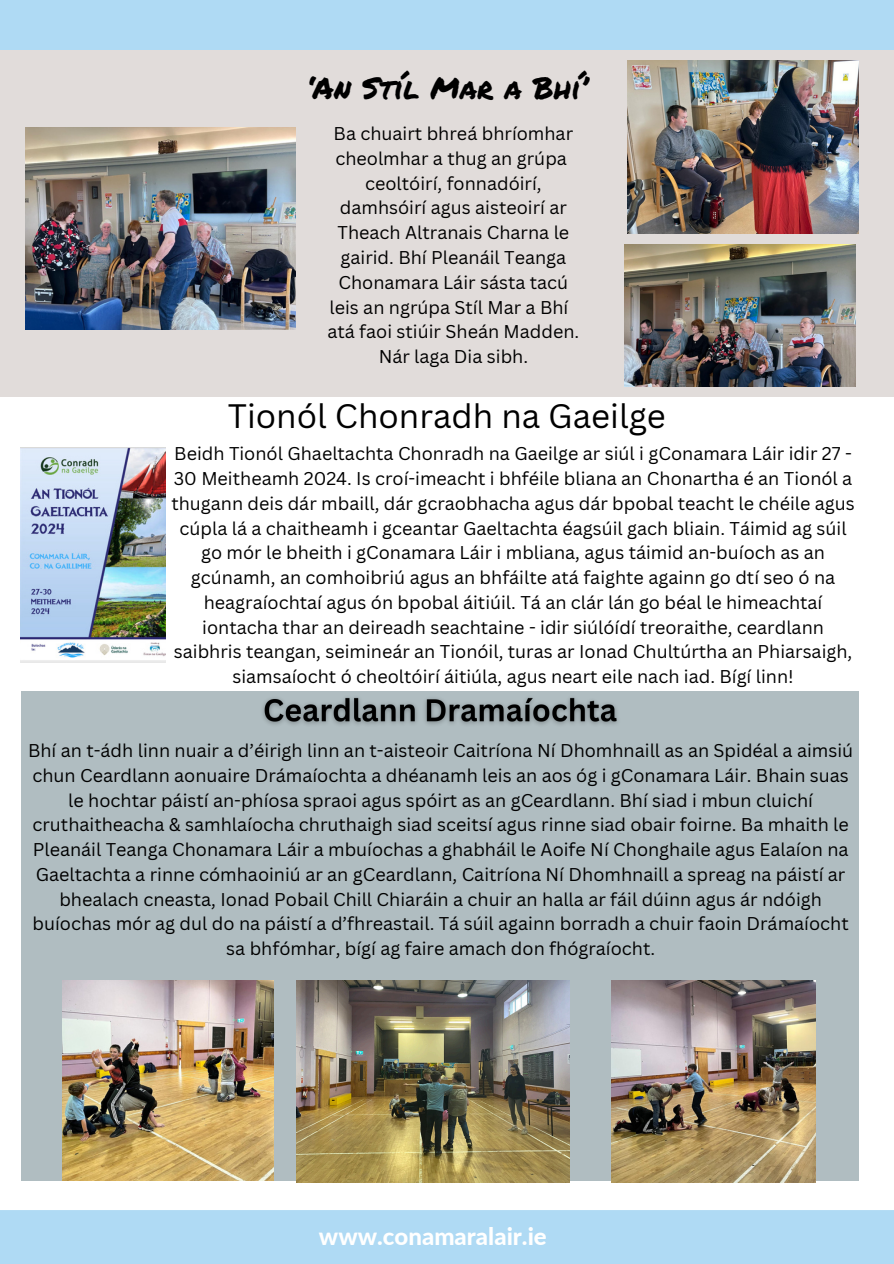
<style>
.page{position:relative;width:894px;height:1264px;background:#fff}
.page>*{position:absolute;margin:0;border:0;box-sizing:border-box;transform-origin:0 0}
.t1{font:33px "Canva Sans";color:#000}
.t2{font:30px "Permanent Marker";color:#000}
.t3{font:800 24px "Lato";color:#fff}
.t4{font:18px/24.8px "Canva Sans";color:#000;text-align:center}
</style>
<div class="page">
<div style="left:0;top:0;width:893px;height:50px;background:#afdaf4"></div>
<div style="left:0;top:1209px;width:893px;height:54px;background:#afdaf4"></div>
<div style="left:21px;top:691px;width:837px;height:489px;background:#b0bdc1"></div>
<img style="left:62px;top:980px;width:212px;height:200px">
<img style="left:296px;top:980px;width:273px;height:202px">
<img style="left:611px;top:980px;width:204px;height:202px">
<div style="left:0;top:50px;width:893px;height:346px;background:#e1dcda"></div>
<img style="left:26px;top:127px;width:270px;height:203px">
<img style="left:627px;top:60px;width:230px;height:173px">
<img style="left:624px;top:245px;width:231px;height:141px">
<img style="left:21px;top:447px;width:144px;height:215px">
<img style="left:263px;top:697px;width:355px;height:28px">
<p class="t2" style="left:307px;top:66px;width:281px">‘An Stíl Mar a Bhí’</p>
<p class="t4" style="left:327px;top:121px;width:253px">Ba chuairt bhreá bhríomhar cheolmhar a thug an grúpa ceoltóirí, fonnadóirí, damhsóirí agus aisteoirí ar<br>Theach Altranais Charna le gairid. Bhí Pleanáil Teanga<br>Chonamara Láir sásta tacú leis an ngrúpa Stíl Mar a Bhí atá faoi stiúir Sheán Madden.<br>Nár laga Dia sibh.</p>
<p class="t1" style="left:228px;top:393px;width:439px">Tionól Chonradh na Gaeilge</p>
<h3 class="t4" style="left:171px;top:441px;width:684px">Beidh Tionól Ghaeltachta Chonradh na Gaeilge ar siúl i gConamara Láir idir 27 - 30 Meitheamh 2024. Is croí-imeacht i bhféile bliana an Chonartha é an Tionól a thugann deis dár mbaill, dár gcraobhacha agus dár bpobal teacht le chéile agus cúpla lá a chaitheamh i gceantar Gaeltachta éagsúil gach bliain. Táimid ag súil go mór le bheith i gConamara Láir i mbliana, agus táimid an-buíoch as an gcúnamh, an comhoibriú agus an bhfáilte atá faighte againn go dtí seo ó na heagraíochtaí agus ón bpobal áitiúil. Tá an clár lán go béal le himeachtaí iontacha thar an deireadh seachtaine - idir siúlóídí treoraithe, ceardlann saibhris teangan, seimineár an Tionóil, turas ar Ionad Chultúrtha an Phiarsaigh, siamsaíocht ó cheoltóirí áitiúla, agus neart eile nach iad. Bígí linn!</h3>
<p class="t4" style="left:28px;top:737px;width:826px">Bhí an t-ádh linn nuair a d’éirigh linn an t-aisteoir Caitríona Ní Dhomhnaill as an Spidéal a aimsiú chun Ceardlann aonuaire Drámaíochta a dhéanamh leis an aos óg i gConamara Láir. Bhain suas le hochtar páistí an-phíosa spraoi agus spóirt as an gCeardlann. Bhí siad i mbun cluichí cruthaitheacha &amp; samhlaíocha chruthaigh siad sceitsí agus rinne siad obair foirne. Ba mhaith le Pleanáil Teanga Chonamara Láir a mbuíochas a ghabháil le Aoife Ní Chonghaile agus Ealaíon na Gaeltachta a rinne cómhaoiniú ar an gCeardlann, Caitríona Ní Dhomhnaill a spreag na páistí ar bhealach cneasta, Ionad Pobail Chill Chiaráin a chuir an halla ar fáil dúinn agus ár ndóigh buíochas mór ag dul do na páistí a d’fhreastail. Tá súil againn borradh a chuir faoin Drámaíocht sa bhfómhar, bígí ag faire amach don fhógraíocht.</p>
<p class="t3" style="left:319px;top:1220px;width:229px">www.conamaralair.ie</p>
</div>
